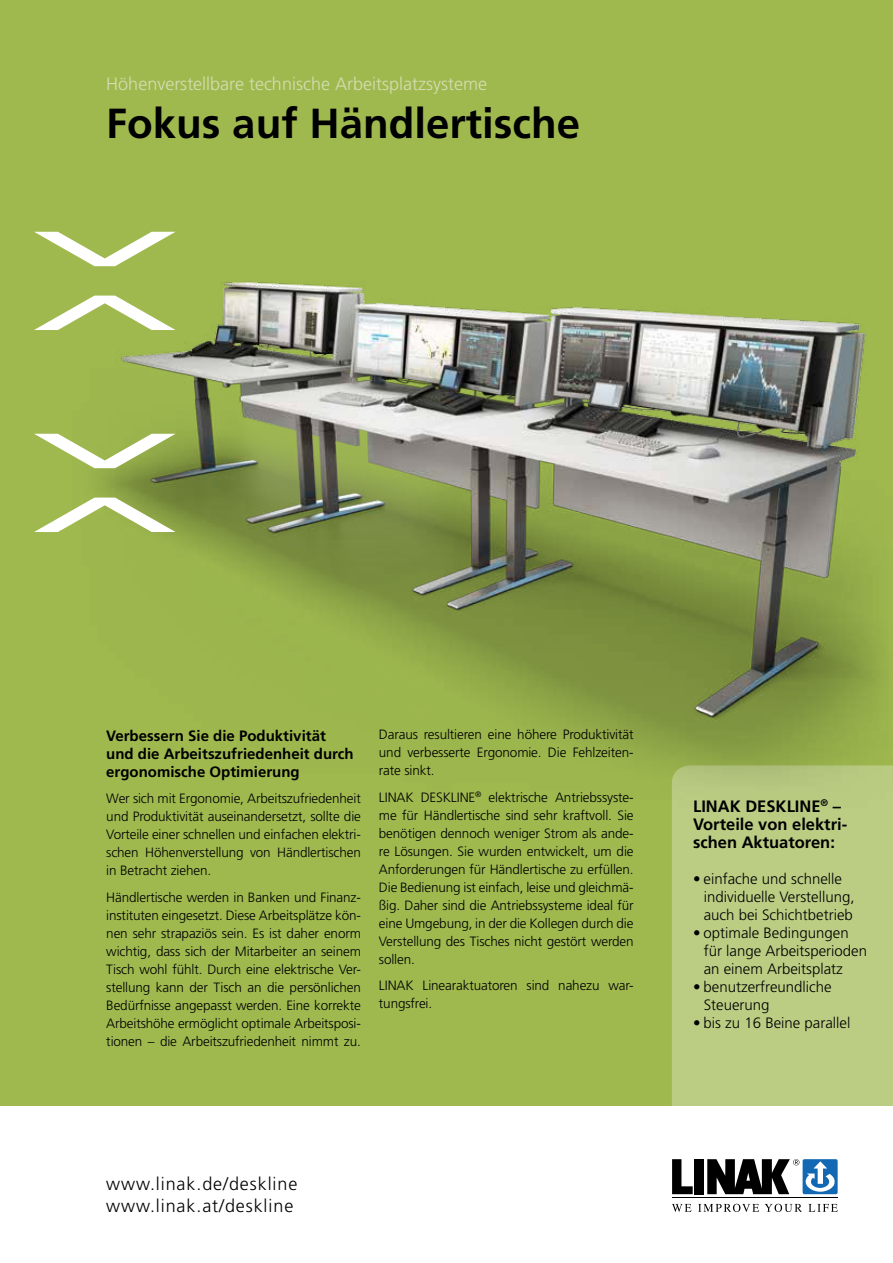
<style>
.page{position:relative;width:893px;height:1263px;background:#fff}
.page>*{position:absolute;margin:0;border:0;box-sizing:border-box;transform-origin:0 0}
.t1{font:700 42px "Frutiger LT Std";color:#000}
.t2{font:300 18px "Frutiger LT Std";color:#d5ddb2}
.t3{font:300 18px/21.6px "Frutiger LT Std";letter-spacing:.05em;color:#000}
.t4{font:700 16.5px/18px "Frutiger LT Std";color:#000}
.t5{font:300 15px/18px "Frutiger LT Std";color:#000}
.t6{font:700 15px/18px "Frutiger LT Std";color:#000}
.t7{font:300 13.5px/18px "Frutiger LT Std";letter-spacing:-.01em;color:#000;text-align:justify}
</style>
<div class="page">
<div style="left:0;top:0;width:893px;height:1106px;background:#9fb94f"></div>
<div style="left:672px;top:855px;width:221px;height:251px;background:#bbcd83"></div>
<svg style="left:672px;top:1159px;width:21px;height:35px"></svg>
<div style="left:694px;top:1159px;width:10px;height:35px;background:#000"></div>
<svg style="left:672px;top:1204px;width:19px;height:8px"></svg>
<svg style="left:698px;top:1204px;width:61px;height:8px"></svg>
<svg style="left:765px;top:1204px;width:37px;height:8px"></svg>
<svg style="left:808px;top:1204px;width:30px;height:8px"></svg>
<hr style="left:672px;top:1197px;width:166px;height:1px;background:#000">
<svg style="left:707px;top:1159px;width:131px;height:35px"></svg>
<img style="left:47px;top:231px;width:846px;height:624px">
<svg style="left:34px;top:296px;width:142px;height:34px"></svg>
<svg style="left:34px;top:232px;width:142px;height:34px"></svg>
<svg style="left:34px;top:498px;width:142px;height:34px"></svg>
<svg style="left:34px;top:434px;width:142px;height:34px"></svg>
<h2 class="t2" style="left:106px;top:74px;width:382px">Höhenverstellbare technische Arbeitsplatzsysteme</h2>
<h1 class="t1" style="left:106px;top:99px;width:475px">Fokus auf Händlertische</h1>
<p class="t6" style="left:106px;top:726px;width:249px">Verbessern Sie die Poduktivität und die Arbeitszufriedenheit durch ergonomische Optimierung</p>
<p class="t7" style="left:106px;top:790px;width:256px">Wer sich mit Ergonomie, Arbeitszufriedenheit und Produktivität auseinandersetzt, sollte die Vorteile einer schnellen und einfachen elektri&shy;schen Höhenverstellung von Händlertischen in Betracht ziehen.</p>
<p class="t7" style="left:106px;top:888px;width:256px">Händlertische werden in Banken und Finanz&shy;instituten eingesetzt. Diese Arbeitsplätze kön&shy;nen sehr strapaziös sein. Es ist daher enorm wichtig, dass sich der Mitarbeiter an seinem Tisch wohl fühlt. Durch eine elektrische Ver&shy;stellung kann der Tisch an die persönlichen Bedürfnisse angepasst werden. Eine korrekte Arbeitshöhe ermöglicht optimale Arbeitsposi&shy;tionen – die Arbeitszufriedenheit nimmt zu.</p>
<p class="t7" style="left:379px;top:726px;width:256px">Daraus resultieren eine höhere Produktivität und verbesserte Ergonomie. Die Fehlzeiten&shy;rate sinkt.</p>
<p class="t7" style="left:379px;top:788px;width:256px">LINAK DESKLINE<sup>®</sup> elektrische Antriebssyste&shy;me für Händlertische sind sehr kraftvoll. Sie benötigen dennoch weniger Strom als ande&shy;re Lösungen. Sie wurden entwickelt, um die Anforderungen für Händlertische zu erfüllen.<br>Die Bedienung ist einfach, leise und gleichmä&shy;ßig. Daher sind die Antriebssysteme ideal für eine Umgebung, in der die Kollegen durch die Verstellung des Tisches nicht gestört werden sollen.</p>
<p class="t7" style="left:379px;top:977px;width:256px">LINAK Linearaktuatoren sind nahezu war&shy;tungsfrei.</p>
<h2 class="t3" style="left:106px;top:1173px;width:193px">www.linak.de/deskline www.linak.at/deskline</h2>
<p class="t4" style="left:693px;top:797px;width:156px">LINAK DESKLINE<sup>®</sup> –<br>Vorteile von elektri&shy;schen Aktuatoren:</p>
<p class="t5" style="left:704px;top:870px;width:152px;text-indent:-11px">• einfache und schnelle individuelle Verstellung, auch bei Schichtbetrieb</p>
<p class="t5" style="left:704px;top:924px;width:165px;text-indent:-11px">• optimale Bedingungen für lange Arbeitsperioden an einem Arbeitsplatz</p>
<p class="t5" style="left:704px;top:978px;width:129px;text-indent:-11px">• benutzerfreundliche<br>Steuerung</p>
<p class="t5" style="left:693px;top:1014px;width:159px">• bis zu 16 Beine parallel</p>
</div>
